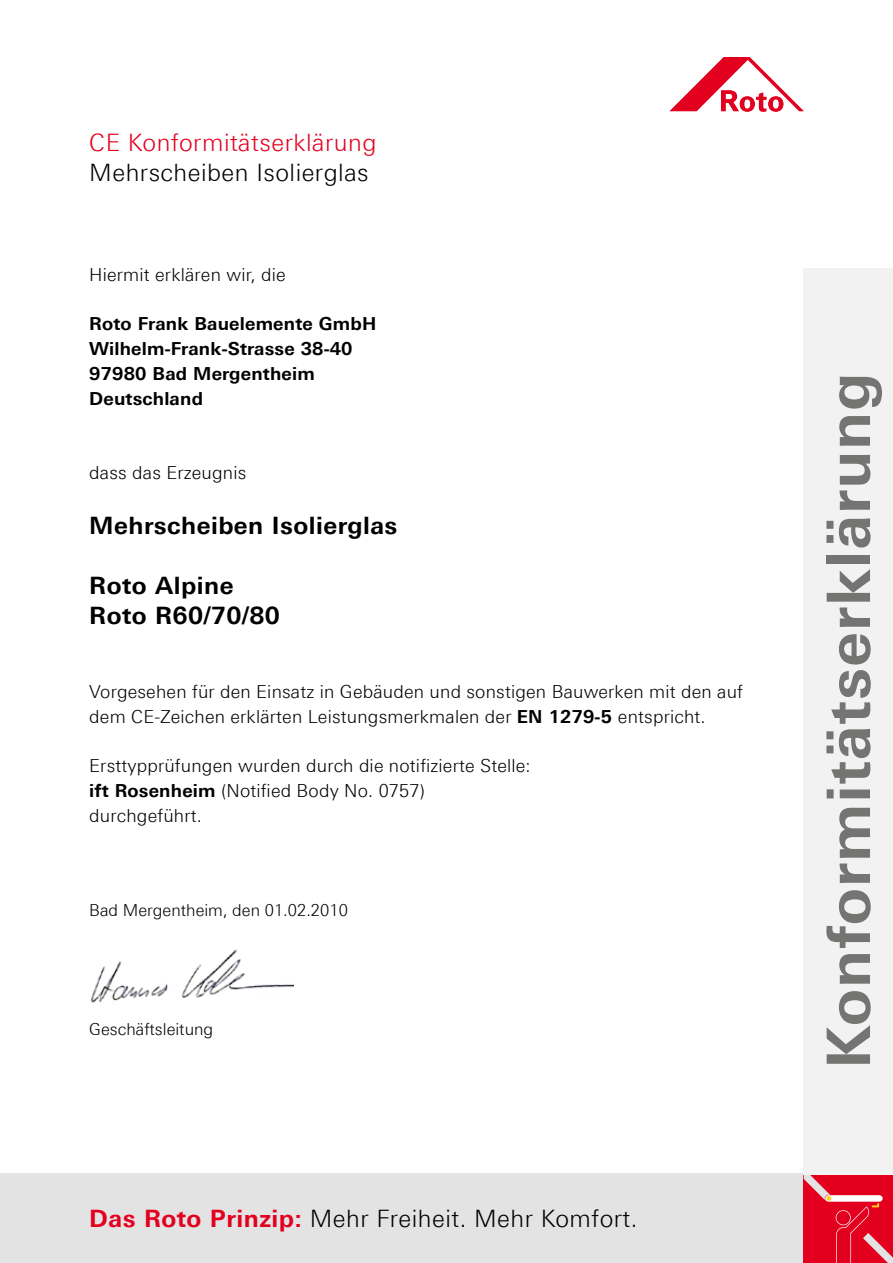
<style>
.page{position:relative;width:893px;height:1263px;background:#fff}
.page>*{position:absolute;margin:0;border:0;box-sizing:border-box;transform-origin:0 0}
.t1{font:700 60px "LT Univers Basic";letter-spacing:.02em;color:#747473}
.t2{font:300 24px "LT Univers Basic";letter-spacing:.02em;color:#000}
.t3{font:700 24px/30px "LT Univers Basic";letter-spacing:.02em;color:#000}
.t4{font:300 24px "LT Univers Basic";letter-spacing:.02em;color:#e3001f}
.t5{font:300 18px/24.8px "LT Univers Basic";letter-spacing:.01em;color:#000}
.t6{font:700 18px/24.8px "LT Univers Basic";letter-spacing:.01em;color:#000}
.t7{font:300 16.5px "LT Univers Basic";color:#000}
.s1{font-weight:700}
.s2{font-weight:700;color:#e3001f}
</style>
<div class="page">
<img style="left:91px;top:949px;width:203px;height:54px">
<svg style="left:670px;top:57px;width:134px;height:55px"></svg>
<div style="left:0;top:1174px;width:804px;height:89px;background:#e3e3e3"></div>
<svg style="left:804px;top:1174px;width:89px;height:89px"></svg>
<div style="left:804px;top:268px;width:89px;height:906px;background:#f2f2f2"></div>
<h2 class="t4" style="left:89px;top:129px;width:289px">CE Konformitätserklärung</h2>
<h2 class="t2" style="left:89px;top:159px;width:281px">Mehrscheiben Isolierglas</h2>
<p class="t5" style="left:89px;top:262px;width:198px">Hiermit erklären wir, die</p>
<p class="t6" style="left:89px;top:311px;width:289px">Roto Frank Bauelemente GmbH<br>Wilhelm-Frank-Strasse 38-40<br>97980 Bad Mergentheim<br>Deutschland</p>
<p class="t5" style="left:89px;top:460px;width:159px">dass das Erzeugnis</p>
<h2 class="t3" style="left:89px;top:510px;width:310px">Mehrscheiben Isolierglas</h2>
<h2 class="t3" style="left:89px;top:570px;width:192px">Roto Alpine<br>Roto R60/70/80</h2>
<p class="t5" style="left:89px;top:679px;width:655px">Vorgesehen für den Einsatz in Gebäuden und sonstigen Bauwerken mit den auf dem CE-Zeichen erklärten Leistungsmerkmalen der <span class="s1">EN 1279-5</span> entspricht.</p>
<p class="t5" style="left:89px;top:753px;width:443px">Ersttypprüfungen wurden durch die notifizierte Stelle: <span class="s1">ift Rosenheim</span> (Notified Body No. 0757) durchgeführt.</p>
<p class="t7" style="left:89px;top:900px;width:260px">Bad Mergentheim, den 01.02.2010</p>
<p class="t7" style="left:89px;top:1019px;width:126px">Geschäftsleitung</p>
<h2 class="t2" style="left:89px;top:1204px;width:550px"><span class="s2">Das Roto Prinzip:</span> Mehr Freiheit. Mehr Komfort.</h2>
<h1 class="t1" style="left:813px;top:1069px;width:697px;rotate:-90deg">Konformitätserklärung</h1>
</div>
